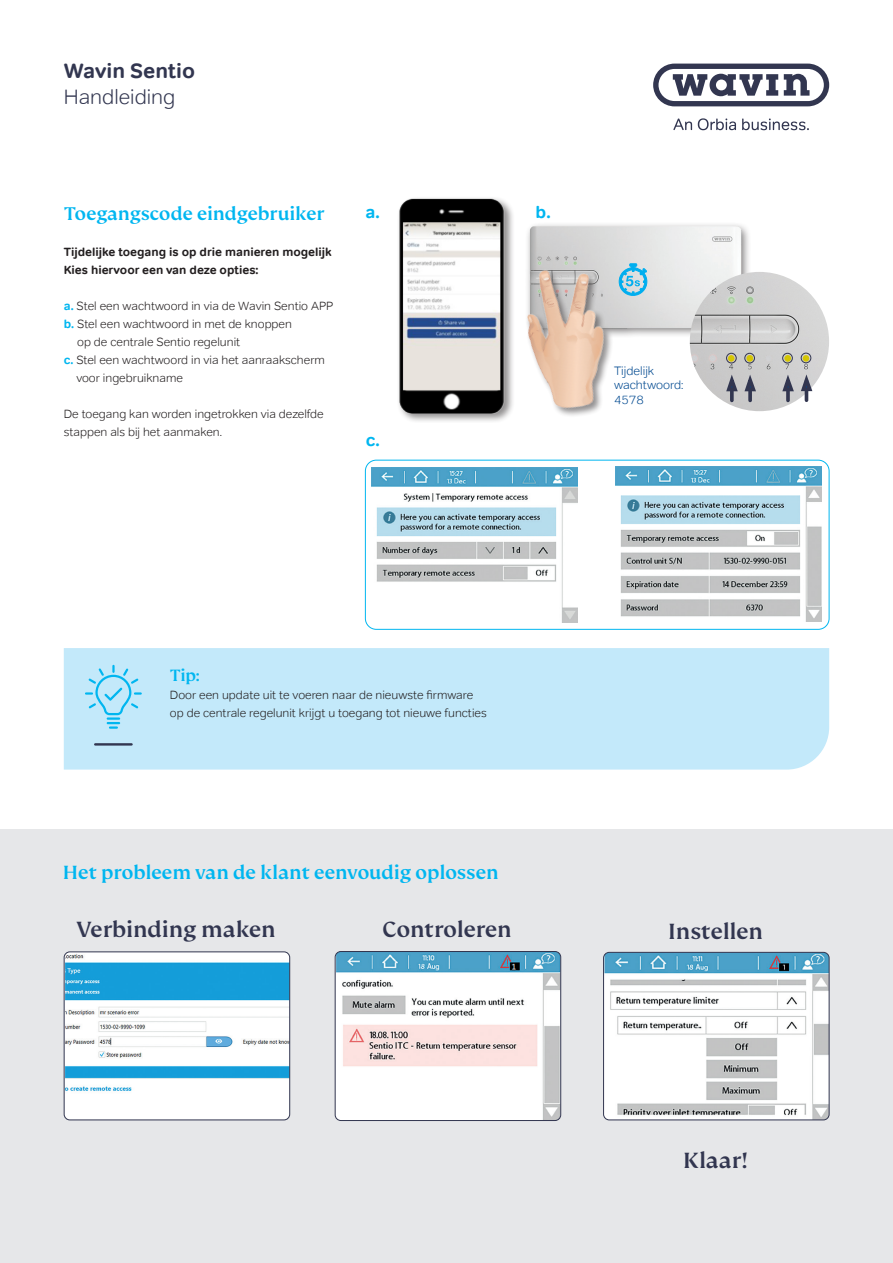
<style>
.page{position:relative;width:893px;height:1263px;background:#fff}
.page>*{position:absolute;margin:0;border:0;box-sizing:border-box;transform-origin:0 0}
.t1{font:500 24.15px "FS Kim";color:#323650}
.t2{font:500 21px "FS Kim";color:#00b6f0}
.t3{font:700 21px "Tondo";color:#323650}
.t4{font:300 21px "Tondo";color:#323650}
.t5{font:500 20.25px "FS Kim";color:#00b6f0}
.t6{font:500 18px "FS Kim";color:#00b6f0}
.t7{font:700 17.25px "Tondo";color:#00b6f0}
.t8{font:300 12.3px/14.7px "Tondo";color:#014990}
.t9{font:300 12px/18px "Tondo";color:#231f20}
.t10{font:700 12px "Tondo";color:#231f20}
.s1{font-weight:700;color:#00b6f0}
</style>
<div class="page">
<div style="left:0;top:829px;width:893px;height:434px;background:#e6e7e9"></div>
<div style="left:64px;top:648px;width:765px;height:122px;background:#c3e9fa"></div>
<div style="left:365px;top:460px;width:465px;height:170px;border:1px solid #00b6f0;border-radius:11px"></div>
<img style="left:371px;top:468px;width:206px;height:155px">
<img style="left:616px;top:467px;width:205px;height:154px">
<hr style="left:95px;top:743px;width:37px;height:3px;background:#323650">
<svg style="left:85px;top:665px;width:57px;height:64px;background:#a6e1f8"></svg>
<div style="left:397px;top:196px;width:118px;height:228px;background:#231f20;opacity:.5"></div>
<img style="left:399px;top:197px;width:110px;height:218px">
<img style="left:529px;top:224px;width:222px;height:111px">
<img style="left:494px;top:232px;width:156px;height:190px">
<img style="left:690px;top:272px;width:139px;height:139px;border-radius:70px">
<div style="left:726px;top:353px;width:11px;height:10px;border:1px solid #323650;border-radius:50%"></div>
<div style="left:744px;top:353px;width:11px;height:10px;border:1px solid #323650;border-radius:50%"></div>
<div style="left:782px;top:353px;width:11px;height:10px;border:1px solid #323650;border-radius:50%"></div>
<div style="left:801px;top:353px;width:10px;height:10px;border:1px solid #323650;border-radius:50%"></div>
<svg style="left:730px;top:393px;width:4px;height:7px"></svg>
<svg style="left:724px;top:376px;width:35px;height:17px"></svg>
<svg style="left:748px;top:390px;width:4px;height:10px"></svg>
<svg style="left:780px;top:375px;width:35px;height:25px"></svg>
<div style="left:64px;top:952px;width:226px;height:168px;background:#fff;border-radius:6px"></div>
<img style="left:66px;top:953px;width:222px;height:138px">
<div style="left:64px;top:951px;width:226px;height:169px;border:1px solid #323650;border-radius:6px"></div>
<img style="left:336px;top:952px;width:225px;height:168px">
<div style="left:335px;top:951px;width:226px;height:170px;border:1px solid #323650;border-radius:6px"></div>
<img style="left:604px;top:954px;width:224px;height:166px">
<div style="left:603px;top:952px;width:227px;height:168px;border:1px solid #323650;border-radius:6px"></div>
<svg style="left:653px;top:64px;width:176px;height:42px"></svg>
<svg style="left:673px;top:119px;width:19px;height:11px"></svg>
<svg style="left:698px;top:118px;width:38px;height:12px"></svg>
<svg style="left:742px;top:118px;width:67px;height:12px"></svg>
<svg style="left:619px;top:263px;width:28px;height:33px"></svg>
<p class="t3" style="left:64px;top:58px;width:133px">Wavin Sentio</p>
<p class="t4" style="left:64px;top:84px;width:113px">Handleiding</p>
<p class="t5" style="left:64px;top:202px;width:262px">Toegangscode eindgebruiker</p>
<p class="t10" style="left:64px;top:244px;width:269px">Tijdelijke toegang is op drie manieren mogelijk</p>
<p class="t10" style="left:64px;top:262px;width:196px">Kies hiervoor een van deze opties:</p>
<p class="t9" style="left:64px;top:297px;width:271px"><span class="s1">a.</span> Stel een wachtwoord in via de Wavin Sentio APP</p>
<p class="t9" style="left:77px;top:315px;width:216px;text-indent:-13px"><span class="s1">b.</span> Stel een wachtwoord in met de knoppen op de centrale Sentio regelunit</p>
<p class="t9" style="left:76px;top:351px;width:250px;text-indent:-13px"><span class="s1">c.</span> Stel een wachtwoord in via het aanraakscherm voor ingebruikname</p>
<p class="t9" style="left:64px;top:405px;width:261px">De toegang kan worden ingetrokken via dezelfde stappen als bij het aanmaken.</p>
<p class="t7" style="left:366px;top:202px;width:16px">a.</p>
<p class="t7" style="left:536px;top:202px;width:17px">b.</p>
<p class="t7" style="left:366px;top:430px;width:15px">c.</p>
<p class="t8" style="left:614px;top:363px;width:71px">Tijdelijk wachtwoord:</p>
<p class="t8" style="left:614px;top:392px;width:31px">4578</p>
<p class="t6" style="left:170px;top:666px;width:31px">Tip:</p>
<p class="t9" style="left:170px;top:686px;width:318px">Door een update uit te voeren naar de nieuwste firmware op de centrale regelunit krijgt u toegang tot nieuwe functies</p>
<p class="t2" style="left:63px;top:860px;width:437px">Het probleem van de klant eenvoudig oplossen</p>
<p class="t1" style="left:77px;top:916px;width:201px">Verbinding maken</p>
<p class="t1" style="left:383px;top:916px;width:131px">Controleren</p>
<p class="t1" style="left:668px;top:917px;width:96px">Instellen</p>
<p class="t1" style="left:683px;top:1147px;width:66px">Klaar!</p>
</div>
